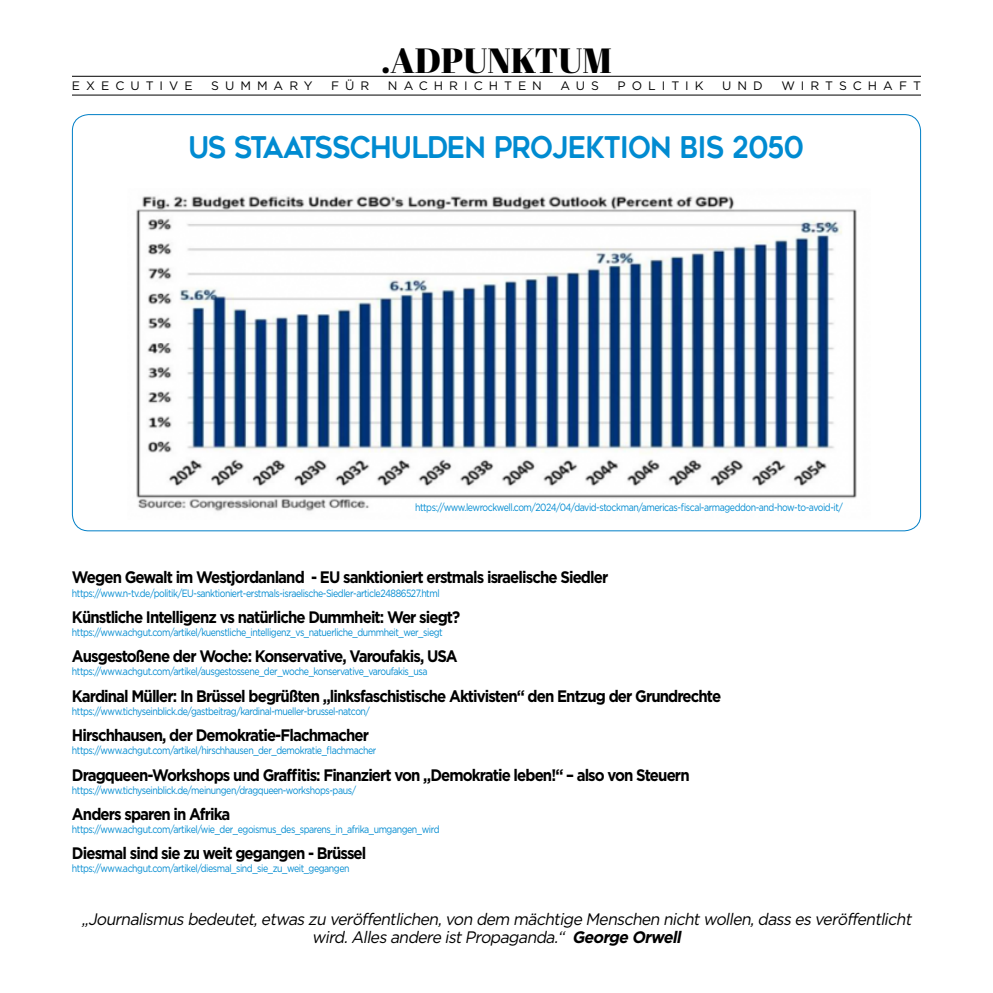
<style>
.page{position:relative;width:993px;height:993px;background:#fff}
.page>*{position:absolute;margin:0;border:0;box-sizing:border-box;transform-origin:0 0}
.t1{font:35px "Abril Fatface";color:#000}
.t2{font:29.75px "Geometos Rounded";letter-spacing:-.03em;color:#008bd1;scale:.91 1}
.t3{font:700 16.62px "Gotham";letter-spacing:-.06em;color:#000;scale:.9 1}
.t4{font:italic 16.62px/17.5px "Gotham";color:#000;text-align:center;scale:.95 1}
.t5{font:12.25px "Gotham";letter-spacing:.49em;color:#000}
.t6{font:10.5px "Gotham";letter-spacing:-.05em;color:#008bd1;scale:.84 1}
.s1{font-weight:700}
</style>
<div class="page">
<hr style="left:72px;top:76px;width:848px;height:1px;background:#000">
<hr style="left:72px;top:95px;width:848px;height:1px;background:#000">
<img style="left:136px;top:196px;width:721px;height:316px">
<p class="t1" style="left:381px;top:36px;width:232px">.ADPUNKTUM</p>
<p class="t5" style="left:72px;top:79px;width:122px">EXECUTIVE</p>
<p class="t5" style="left:211px;top:79px;width:103px">SUMMARY</p>
<p class="t5" style="left:331px;top:79px;width:40px">FÜR</p>
<p class="t5" style="left:388px;top:79px;width:155px">NACHRICHTEN</p>
<p class="t5" style="left:560px;top:79px;width:40px">AUS</p>
<p class="t5" style="left:617px;top:79px;width:88px">POLITIK</p>
<p class="t5" style="left:722px;top:79px;width:42px">UND</p>
<p class="t5" style="left:781px;top:79px;width:141px">WIRTSCHAFT</p>
<p class="t2" style="left:188px;top:130px;width:678px">US STAATSSCHULDEN PROJEKTION BIS 2050</p>
<p class="t6" style="left:415px;top:501px;width:511px">https://www.lewrockwell.com/2024/04/david-stockman/americas-fiscal-armageddon-and-how-to-avoid-it/</p>
<p class="t3" style="left:72px;top:567px;width:597px">Wegen Gewalt im Westjordanland - EU sanktioniert erstmals israelische Siedler</p>
<p class="t6" style="left:72px;top:587px;width:439px">https://www.n-tv.de/politik/EU-sanktioniert-erstmals-israelische-Siedler-article24886527.html</p>
<p class="t3" style="left:72px;top:607px;width:433px">Künstliche Intelligenz vs natürliche Dummheit: Wer siegt?</p>
<p class="t6" style="left:72px;top:626px;width:443px">https://www.achgut.com/artikel/kuenstliche_intelligenz_vs_natuerliche_dummheit_wer_siegt</p>
<p class="t3" style="left:72px;top:646px;width:430px">Ausgestoßene der Woche: Konservative, Varoufakis, USA</p>
<p class="t6" style="left:72px;top:665px;width:424px">https://www.achgut.com/artikel/ausgestossene_der_woche_konservative_varoufakis_usa</p>
<p class="t3" style="left:72px;top:686px;width:722px">Kardinal Müller: In Brüssel begrüßten „linksfaschistische Aktivisten“ den Entzug der Grundrechte</p>
<p class="t6" style="left:72px;top:705px;width:356px">https://www.tichyseinblick.de/gastbeitrag/kardinal-mueller-brussel-natcon/</p>
<p class="t3" style="left:72px;top:725px;width:331px">Hirschhausen, der Demokratie-Flachmacher</p>
<p class="t6" style="left:72px;top:744px;width:364px">https://www.achgut.com/artikel/hirschhausen_der_demokratie_flachmacher</p>
<p class="t3" style="left:72px;top:764px;width:687px">Dragqueen-Workshops und Graffitis: Finanziert von „Demokratie leben!“ – also von Steuern</p>
<p class="t6" style="left:72px;top:783px;width:340px">https://www.tichyseinblick.de/meinungen/dragqueen-workshops-paus/</p>
<p class="t3" style="left:72px;top:804px;width:177px">Anders sparen in Afrika</p>
<p class="t6" style="left:72px;top:823px;width:439px">https://www.achgut.com/artikel/wie_der_egoismus_des_sparens_in_afrika_umgangen_wird</p>
<p class="t3" style="left:72px;top:843px;width:328px">Diesmal sind sie zu weit gegangen - Brüssel</p>
<p class="t6" style="left:72px;top:862px;width:332px">https://www.achgut.com/artikel/diesmal_sind_sie_zu_weit_gegangen</p>
<p class="t4" style="left:82px;top:909px;width:877px">„Journalismus bedeutet,etwas zu veröffentlichen,von dem mächtige Menschen nichtwollen,dass es veröffentlicht wird.Alles andere istPropaganda.“ <span class="s1">George Orwell</span></p>
</div>
